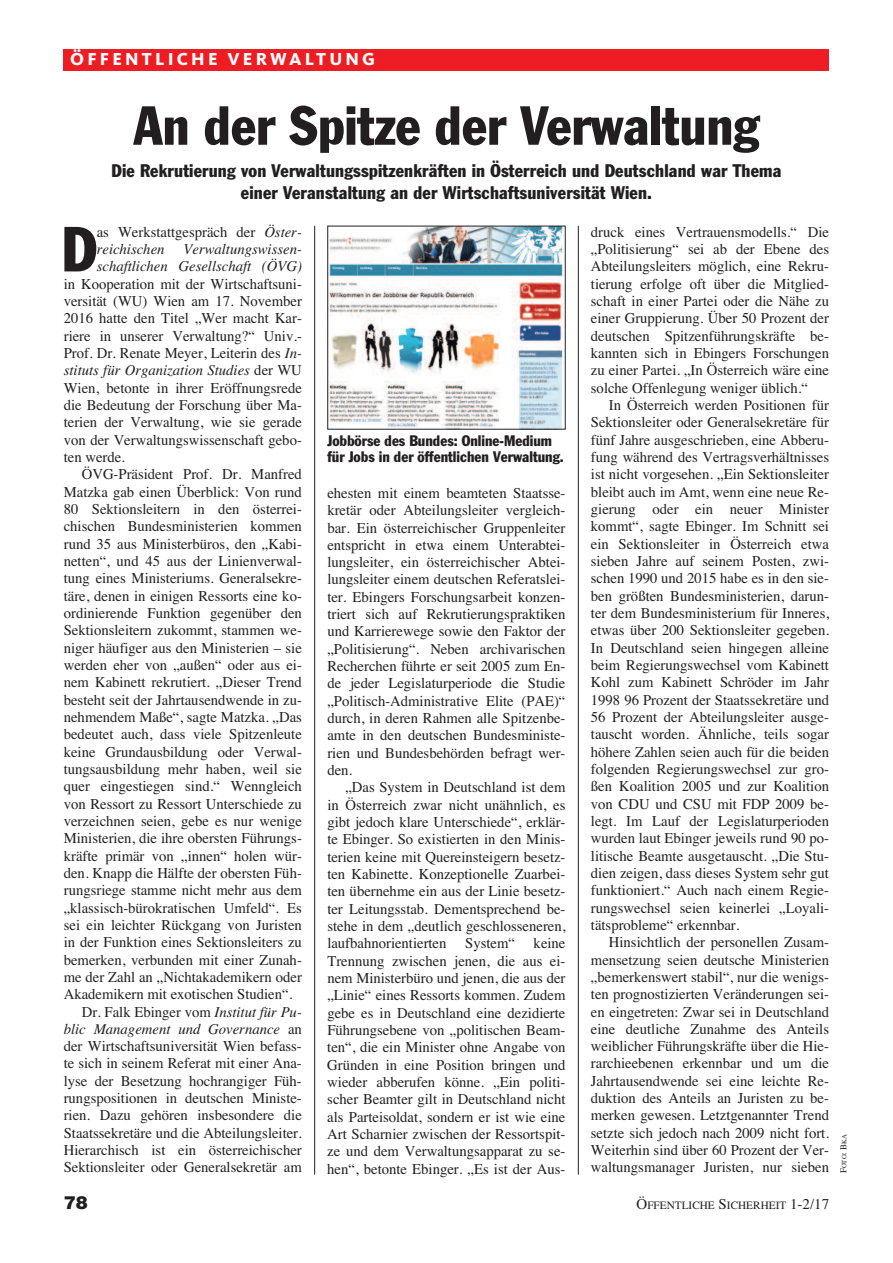
<style>
.page{position:relative;width:893px;height:1263px;background:#fff}
.page>*{position:absolute;margin:0;border:0;box-sizing:border-box;transform-origin:0 0}
.t1{font:condensed 62.55px "Franklin Gothic";color:#231f20}
.t2{font:condensed 54px "Franklin Gothic";color:#231f20}
.t3{font:condensed 18px/21.6px "Franklin Gothic";letter-spacing:.01em;color:#231f20;text-align:center}
.t4{font:800 18px "Kievit";letter-spacing:.175em;color:#fff}
.t5{font:900 18px "Helvetica";color:#231f20}
.t6{font:15px/17.4px "Times";color:#231f20;text-align:justify}
.t7{font:italic 15px/17.2px "Times";color:#231f20;text-align:right}
.t8{font:condensed 15px/15.8px "Franklin Gothic";color:#231f20}
.t9{font:11.25px "Times";color:#231f20}
.t10{font:6.75px "Times";color:#231f20}
.s1{font-style:italic}
.s2{font-style:normal}
.s3{font-size:15px}
.s4{font-size:9px}
</style>
<div class="page">
<hr style="left:314px;top:226px;width:1px;height:948px;background:#231f20">
<hr style="left:578px;top:226px;width:1px;height:948px;background:#231f20">
<div style="left:64px;top:49px;width:765px;height:21px;background:#ee1d23"></div>
<img style="left:329px;top:228px;width:235px;height:199px">
<div style="left:327px;top:226px;width:239px;height:203px;border:1px solid #231f20"></div>
<p class="t4" style="left:70px;top:53px;width:306px">ÖFFENTLICHE VERWALTUNG</p>
<h2 class="t2" style="left:134px;top:106px;width:627px">An der Spitze der Verwaltung</h2>
<p class="t3" style="left:111px;top:161px;width:671px">Die Rekrutierung von Verwaltungsspitzenkräften in Österreich und Deutschland war Thema einer Veranstaltung an der Wirtschaftsuniversität Wien.</p>
<h1 class="t1" style="left:62px;top:227px;width:37px">D</h1>
<p class="t6" style="left:97px;top:223px;width:207px">as Werkstattgespräch der <span class="s1">Öster&shy;reichischen</span></p>
<p class="t7" style="left:97px;top:240px;width:207px">Verwaltungswissen-<br>schaftlichen Gesellschaft (ÖVG)</p>
<p class="t6" style="left:64px;top:275px;width:240px">in Kooperation mit der Wirtschaftsuni&shy;versität (WU) Wien am 17. November 2016 hatte den Titel „Wer macht Kar&shy;riere in unserer Verwaltung?“ Univ.- Prof. Dr. Renate Meyer, Leiterin des <span class="s1">In&shy;stituts für Organization Studies</span> der WU Wien, betonte in ihrer Eröffnungsrede die Bedeutung der Forschung über Ma&shy;terien der Verwaltung, wie sie gerade von der Verwaltungswissenschaft gebo&shy;ten werde.</p>
<p class="t6" style="left:82px;top:465px;width:222px">ÖVG-Präsident Prof. Dr. Manfred</p>
<p class="t6" style="left:64px;top:483px;width:240px">Matzka gab einen Überblick: Von rund</p>
<p class="t6" style="left:64px;top:500px;width:240px">80 Sektionsleitern in den österrei-</p>
<p class="t6" style="left:64px;top:517px;width:240px">chischen Bundesministerien kommen</p>
<p class="t6" style="left:64px;top:535px;width:240px">rund 35 aus Ministerbüros, den „Kabi-</p>
<p class="t6" style="left:64px;top:552px;width:240px">netten“, und 45 aus der Linienverwal-</p>
<p class="t6" style="left:64px;top:569px;width:240px">tung eines Ministeriums. Generalsekre-</p>
<p class="t6" style="left:64px;top:587px;width:240px">täre, denen in einigen Ressorts eine ko-</p>
<p class="t6" style="left:64px;top:604px;width:240px">ordinierende Funktion gegenüber den</p>
<p class="t6" style="left:64px;top:621px;width:240px">Sektionsleitern zukommt, stammen we-</p>
<p class="t6" style="left:64px;top:639px;width:240px">niger häufiger aus den Ministerien – sie</p>
<p class="t6" style="left:64px;top:656px;width:240px">werden eher von „außen“ oder aus ei-</p>
<p class="t6" style="left:64px;top:673px;width:240px">nem Kabinett rekrutiert. „Dieser Trend</p>
<p class="t6" style="left:64px;top:691px;width:240px">besteht seit der Jahrtausendwende in zu-</p>
<p class="t6" style="left:64px;top:708px;width:240px">nehmendem Maße“, sagte Matzka. „Das</p>
<p class="t6" style="left:64px;top:725px;width:240px">bedeutet auch, dass viele Spitzenleute</p>
<p class="t6" style="left:64px;top:743px;width:240px">keine Grundausbildung oder Verwal-</p>
<p class="t6" style="left:64px;top:760px;width:240px">tungsausbildung mehr haben, weil sie</p>
<p class="t6" style="left:64px;top:777px;width:240px">quer eingestiegen sind.“ Wenngleich</p>
<p class="t6" style="left:64px;top:795px;width:240px">von Ressort zu Ressort Unterschiede zu</p>
<p class="t6" style="left:64px;top:812px;width:240px">verzeichnen seien, gebe es nur wenige</p>
<p class="t6" style="left:64px;top:829px;width:240px">Ministerien, die ihre obersten Führungs-</p>
<p class="t6" style="left:64px;top:847px;width:240px">kräfte primär von „innen“ holen wür-</p>
<p class="t6" style="left:64px;top:864px;width:240px">den. Knapp die Hälfte der obersten Füh-</p>
<p class="t6" style="left:64px;top:881px;width:240px">rungsriege stamme nicht mehr aus dem</p>
<p class="t6" style="left:64px;top:899px;width:240px">„klassisch-bürokratischen Umfeld“. Es</p>
<p class="t6" style="left:64px;top:916px;width:240px">sei ein leichter Rückgang von Juristen</p>
<p class="t6" style="left:64px;top:933px;width:240px">in der Funktion eines Sektionsleiters zu</p>
<p class="t6" style="left:64px;top:951px;width:240px">bemerken, verbunden mit einer Zunah-</p>
<p class="t6" style="left:64px;top:968px;width:240px">me der Zahl an „Nichtakademikern oder</p>
<p class="t6" style="left:64px;top:985px;width:230px">Akademikern mit exotischen Studien“.</p>
<p class="t6" style="left:82px;top:1003px;width:222px">Dr. Falk Ebinger vom <span class="s1">Institut für Pu-</span></p>
<p class="t7" style="left:64px;top:1020px;width:240px">blic Management und Governance <span class="s2">an</span></p>
<p class="t6" style="left:64px;top:1037px;width:240px">der Wirtschaftsuniversität Wien befass-</p>
<p class="t6" style="left:64px;top:1054px;width:240px">te sich in seinem Referat mit einer Ana-</p>
<p class="t6" style="left:64px;top:1072px;width:240px">lyse der Besetzung hochrangiger Füh-</p>
<p class="t6" style="left:64px;top:1089px;width:240px">rungspositionen in deutschen Ministe-</p>
<p class="t6" style="left:64px;top:1106px;width:240px">rien. Dazu gehören insbesondere die</p>
<p class="t6" style="left:64px;top:1124px;width:240px">Staatssekretäre und die Abteilungsleiter.</p>
<p class="t6" style="left:64px;top:1141px;width:240px">Hierarchisch ist ein österreichischer</p>
<p class="t6" style="left:64px;top:1158px;width:240px">Sektionsleiter oder Generalsekretär am</p>
<p class="t8" style="left:327px;top:434px;width:238px">Jobbörse des Bundes: Online-Medium für Jobs in der öffentlichen Verwaltung.</p>
<p class="t6" style="left:327px;top:484px;width:240px">ehesten mit einem beamteten Staatsse&shy;kretär oder Abteilungsleiter vergleich&shy;bar. Ein österreichischer Gruppenleiter entspricht in etwa einem Unterabtei&shy;lungsleiter, ein österreichischer Abtei&shy;lungsleiter einem deutschen Referatslei&shy;ter. Ebingers Forschungsarbeit konzen&shy;triert sich auf Rekrutierungspraktiken und Karrierewege sowie den Faktor der „Politisierung“. Neben archivarischen Recherchen führte er seit 2005 zum En&shy;de jeder Legislaturperiode die Studie „Politisch-Administrative Elite (PAE)“ durch, in deren Rahmen alle Spitzenbe&shy;amte in den deutschen Bundesministe&shy;rien und Bundesbehörden befragt wer&shy;den.</p>
<p class="t6" style="left:327px;top:779px;width:240px;text-indent:18px">„Das System in Deutschland ist dem in Österreich zwar nicht unähnlich, es gibt jedoch klare Unterschiede“, erklär&shy;te Ebinger. So existierten in den Minis&shy;terien keine mit Quereinsteigern besetz&shy;ten Kabinette. Konzeptionelle Zuarbei&shy;ten übernehme ein aus der Linie besetz&shy;ter Leitungsstab. Dementsprechend be&shy;stehe in dem „deutlich geschlosseneren, laufbahnorientierten System“ keine Trennung zwischen jenen, die aus ei&shy;nem Ministerbüro und jenen, die aus der „Linie“ eines Ressorts kommen. Zudem gebe es in Deutschland eine dezidierte Führungsebene von „politischen Beam&shy;ten“, die ein Minister ohne Angabe von Gründen in eine Position bringen und wieder abberufen könne. „Ein politi&shy;scher Beamter gilt in Deutschland nicht als Parteisoldat, sondern er ist wie eine Art Scharnier zwischen der Ressortspit&shy;ze und dem Verwaltungsapparat zu se&shy;hen“, betonte Ebinger. „Es ist der Aus-</p>
<p class="t6" style="left:591px;top:223px;width:240px">druck eines Vertrauensmodells.“ Die „Politisierung“ sei ab der Ebene des Abteilungsleiters möglich, eine Rekru&shy;tierung erfolge oft über die Mitglied&shy;schaft in einer Partei oder die Nähe zu einer Gruppierung. Über 50 Prozent der deutschen Spitzenführungskräfte be&shy;kannten sich in Ebingers Forschungen zu einer Partei. „In Österreich wäre eine solche Offenlegung weniger üblich.“</p>
<p class="t6" style="left:591px;top:396px;width:240px;text-indent:18px">In Österreich werden Positionen für Sektionsleiter oder Generalsekretäre für fünf Jahre ausgeschrieben, eine Abberu&shy;fung während des Vertragsverhältnisses ist nicht vorgesehen. „Ein Sektionsleiter bleibt auch im Amt, wenn eine neue Re&shy;gierung oder ein neuer Minister kommt“, sagte Ebinger. Im Schnitt sei ein Sektionsleiter in Österreich etwa sieben Jahre auf seinem Posten, zwi&shy;schen 1990 und 2015 habe es in den sie&shy;ben größten Bundesministerien, darun&shy;ter dem Bundesministerium für Inneres, etwas über 200 Sektionsleiter gegeben.<br>In Deutschland seien hingegen alleine beim Regierungswechsel vom Kabinett Kohl zum Kabinett Schröder im Jahr 1998 96 Prozent der Staatssekretäre und 56 Prozent der Abteilungsleiter ausge&shy;tauscht worden. Ähnliche, teils sogar höhere Zahlen seien auch für die beiden folgenden Regierungswechsel zur gro&shy;ßen Koalition 2005 und zur Koalition von CDU und CSU mit FDP 2009 be&shy;legt. Im Lauf der Legislaturperioden wurden laut Ebinger jeweils rund 90 po&shy;litische Beamte ausgetauscht. „Die Stu&shy;dien zeigen, dass dieses System sehr gut funktioniert.“ Auch nach einem Regie&shy;rungswechsel seien keinerlei „Loyali&shy;tätsprobleme“ erkennbar.</p>
<p class="t6" style="left:591px;top:933px;width:240px;text-indent:18px">Hinsichtlich der personellen Zusam&shy;mensetzung seien deutsche Ministerien „bemerkenswert stabil“, nur die wenigs&shy;ten prognostizierten Veränderungen sei&shy;en eingetreten: Zwar sei in Deutschland eine deutliche Zunahme des Anteils weiblicher Führungskräfte über die Hie&shy;rarchieebenen erkennbar und um die Jahrtausendwende sei eine leichte Re&shy;duktion des Anteils an Juristen zu be&shy;merken gewesen. Letztgenannter Trend setzte sich jedoch nach 2009 nicht fort.<br>Weiterhin sind über 60 Prozent der Ver&shy;waltungsmanager Juristen, nur sieben</p>
<p class="t5" style="left:64px;top:1192px;width:26px">78</p>
<p class="t9" style="left:636px;top:1198px;width:194px"><span class="s3">Ö</span>FFENTLICHE <span class="s3">S</span>ICHERHEIT <span class="s3">1-2/17</span></p>
<p class="t10" style="left:840px;top:1173px;width:41px;rotate:-90deg"><span class="s4">F</span>OTO<span class="s4">: B</span>KA</p>
</div>
